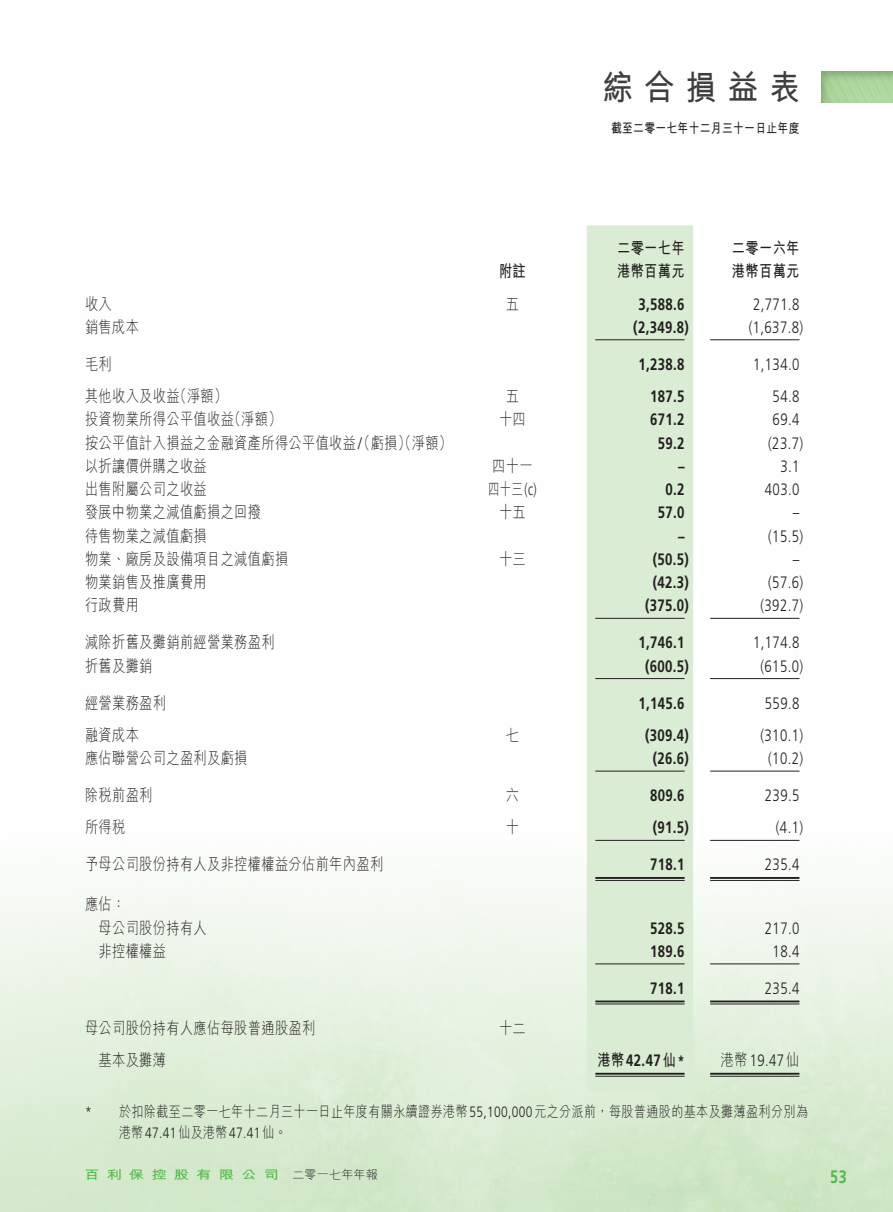
<style>
.page{position:relative;width:893px;height:1212px;background:#fff}
.page>*{position:absolute;margin:0;border:0;box-sizing:border-box;transform-origin:0 0}
.主標題{font:700 34.5px "M Hei HK";letter-spacing:.36em;color:#3e3e3f;scale:.89 1}
._1__內文{font:700 18px "Frutiger LT Std";color:#51b948;scale:.8 1}
._1__內文-2{font:300 16.5px "M Hei HK";letter-spacing:.03em;color:#231f20;scale:.8 1}
._1__內文-3{font:700 16.5px "Frutiger LT Std";letter-spacing:.03em;color:#231f20;scale:.8 1}
._1__內文-4{font:300 16.5px "Frutiger LT Std";letter-spacing:.03em;color:#231f20;scale:.8 1}
._1__內文-5{font:700 16.5px "M Hei HK";letter-spacing:.03em;color:#231f20;scale:.8 1}
._1__內文-6{font:300 16.5px "M Hei HK";letter-spacing:.03em;color:#231f20;scale:.69 1}
._2__附註內文{font:300 15px/21px "M Hei HK";letter-spacing:.04em;color:#231f20;scale:.8 1}
.日期{font:700 13.5px "M Hei HK";letter-spacing:.03em;color:#231f20;scale:.8 1}
.t1{font:700 12px "M Hei HK";letter-spacing:.45em;color:#51b948;scale:1.29 1}
.s1{font-family:"Frutiger LT Std"}
.s2{font-family:"M Hei HK"}
.s3{font-size:15px}
.s4{font-weight:300;color:#231f20}
</style>
<div class="page">
<div style="left:807px;top:61px;width:86px;height:42px;background:#231f20;opacity:.25"></div>
<div style="left:587px;top:225px;width:106px;height:866px;background:#dbecd4"></div>
<hr style="left:595px;top:339px;width:90px;height:1px;background:#231f20">
<hr style="left:710px;top:339px;width:89px;height:1px;background:#231f20">
<hr style="left:595px;top:618px;width:90px;height:1px;background:#231f20">
<hr style="left:710px;top:618px;width:89px;height:1px;background:#231f20">
<hr style="left:595px;top:678px;width:90px;height:1px;background:#231f20">
<hr style="left:710px;top:678px;width:89px;height:1px;background:#231f20">
<hr style="left:595px;top:771px;width:90px;height:1px;background:#231f20">
<hr style="left:710px;top:771px;width:89px;height:1px;background:#231f20">
<hr style="left:595px;top:840px;width:90px;height:1px;background:#231f20">
<hr style="left:710px;top:840px;width:89px;height:1px;background:#231f20">
<hr style="left:595px;top:877px;width:90px;height:2px;background:#231f20">
<hr style="left:595px;top:880px;width:90px;height:1px;background:#231f20">
<hr style="left:710px;top:877px;width:89px;height:2px;background:#231f20">
<hr style="left:710px;top:880px;width:89px;height:1px;background:#231f20">
<hr style="left:595px;top:963px;width:90px;height:1px;background:#231f20">
<hr style="left:710px;top:963px;width:89px;height:1px;background:#231f20">
<hr style="left:595px;top:1000px;width:90px;height:2px;background:#231f20">
<hr style="left:595px;top:1004px;width:90px;height:1px;background:#231f20">
<hr style="left:710px;top:1000px;width:89px;height:2px;background:#231f20">
<hr style="left:710px;top:1004px;width:89px;height:1px;background:#231f20">
<hr style="left:595px;top:1073px;width:90px;height:2px;background:#231f20">
<hr style="left:595px;top:1076px;width:90px;height:1px;background:#231f20">
<hr style="left:710px;top:1073px;width:89px;height:2px;background:#231f20">
<hr style="left:710px;top:1076px;width:89px;height:1px;background:#231f20">
<p class="主標題" style="left:602px;top:62px;width:224px">綜合損益表</p>
<p class="日期" style="left:611px;top:118px;width:237px">截至二零一七年十二月三十一日止年度</p>
<p class="_1__內文-5" style="left:617px;top:236px;width:86px">二零一七年</p>
<p class="_1__內文-5" style="left:732px;top:236px;width:86px">二零一六年</p>
<p class="_1__內文-5" style="left:499px;top:259px;width:35px">附註</p>
<p class="_1__內文-5" style="left:617px;top:259px;width:86px">港幣百萬元</p>
<p class="_1__內文-5" style="left:732px;top:259px;width:86px">港幣百萬元</p>
<p class="_1__內文-2" style="left:85px;top:295px;width:35px">收入</p>
<p class="_1__內文-2" style="left:506px;top:295px;width:18px">五</p>
<p class="_1__內文-3" style="left:638px;top:294px;width:59px">3,588.6</p>
<p class="_1__內文-4" style="left:753px;top:294px;width:59px">2,771.8</p>
<p class="_1__內文-2" style="left:85px;top:318px;width:69px">銷售成本</p>
<p class="_1__內文-3" style="left:633px;top:317px;width:71px">(2,349.8)</p>
<p class="_1__內文-4" style="left:749px;top:318px;width:69px">(1,637.8)</p>
<p class="_1__內文-2" style="left:85px;top:355px;width:35px">毛利</p>
<p class="_1__內文-3" style="left:638px;top:354px;width:59px">1,238.8</p>
<p class="_1__內文-4" style="left:753px;top:355px;width:59px">1,134.0</p>
<p class="_1__內文-2" style="left:85px;top:388px;width:179px">其他收入及收益（淨額）</p>
<p class="_1__內文-2" style="left:506px;top:388px;width:18px">五</p>
<p class="_1__內文-3" style="left:650px;top:387px;width:45px">187.5</p>
<p class="_1__內文-4" style="left:773px;top:387px;width:35px">54.8</p>
<p class="_1__內文-2" style="left:85px;top:411px;width:247px">投資物業所得公平值收益（淨額）</p>
<p class="_1__內文-2" style="left:499px;top:411px;width:35px">十四</p>
<p class="_1__內文-3" style="left:650px;top:410px;width:45px">671.2</p>
<p class="_1__內文-4" style="left:773px;top:410px;width:35px">69.4</p>
<p class="_1__內文-2" style="left:85px;top:434px;width:460px">按公平值計入損益之金融資產所得公平值收益（虧損）（淨額）</p>
<p class="_1__內文-4" style="left:358px;top:433px;width:6px">/</p>
<p class="_1__內文-3" style="left:658px;top:433px;width:35px">59.2</p>
<p class="_1__內文-4" style="left:768px;top:433px;width:45px">(23.7)</p>
<p class="_1__內文-2" style="left:85px;top:457px;width:154px">以折讓價併購之收益</p>
<p class="_1__內文-2" style="left:492px;top:457px;width:52px">四十一</p>
<p class="_1__內文-3" style="left:678px;top:456px;width:10px">–</p>
<p class="_1__內文-4" style="left:780px;top:457px;width:25px">3.1</p>
<p class="_1__內文-2" style="left:85px;top:481px;width:154px">出售附屬公司之收益</p>
<p class="_1__內文-6" style="left:488px;top:481px;width:72px">四十三<span class="s1">(c)</span></p>
<p class="_1__內文-3" style="left:665px;top:480px;width:25px">0.2</p>
<p class="_1__內文-4" style="left:765px;top:480px;width:45px">403.0</p>
<p class="_1__內文-2" style="left:85px;top:504px;width:222px">發展中物業之減值虧損之回撥</p>
<p class="_1__內文-2" style="left:499px;top:504px;width:35px">十五</p>
<p class="_1__內文-3" style="left:658px;top:503px;width:35px">57.0</p>
<p class="_1__內文-4" style="left:793px;top:503px;width:10px">–</p>
<p class="_1__內文-2" style="left:85px;top:527px;width:154px">待售物業之減值虧損</p>
<p class="_1__內文-3" style="left:678px;top:526px;width:10px">–</p>
<p class="_1__內文-4" style="left:768px;top:526px;width:45px">(15.5)</p>
<p class="_1__內文-2" style="left:85px;top:550px;width:255px">物業、廠房及設備項目之減值虧損</p>
<p class="_1__內文-2" style="left:499px;top:550px;width:35px">十三</p>
<p class="_1__內文-3" style="left:653px;top:549px;width:47px">(50.5)</p>
<p class="_1__內文-4" style="left:793px;top:550px;width:10px">–</p>
<p class="_1__內文-2" style="left:85px;top:574px;width:154px">物業銷售及推廣費用</p>
<p class="_1__內文-3" style="left:653px;top:573px;width:47px">(42.3)</p>
<p class="_1__內文-4" style="left:768px;top:573px;width:45px">(57.6)</p>
<p class="_1__內文-2" style="left:85px;top:597px;width:69px">行政費用</p>
<p class="_1__內文-3" style="left:645px;top:596px;width:57px">(375.0)</p>
<p class="_1__內文-4" style="left:760px;top:596px;width:55px">(392.7)</p>
<p class="_1__內文-2" style="left:85px;top:634px;width:239px">減除折舊及攤銷前經營業務盈利</p>
<p class="_1__內文-3" style="left:638px;top:633px;width:59px">1,746.1</p>
<p class="_1__內文-4" style="left:753px;top:633px;width:59px">1,174.8</p>
<p class="_1__內文-2" style="left:85px;top:657px;width:86px">折舊及攤銷</p>
<p class="_1__內文-3" style="left:645px;top:656px;width:57px">(600.5)</p>
<p class="_1__內文-4" style="left:760px;top:656px;width:55px">(615.0)</p>
<p class="_1__內文-2" style="left:85px;top:694px;width:103px">經營業務盈利</p>
<p class="_1__內文-3" style="left:638px;top:693px;width:59px">1,145.6</p>
<p class="_1__內文-4" style="left:765px;top:693px;width:45px">559.8</p>
<p class="_1__內文-2" style="left:85px;top:726px;width:69px">融資成本</p>
<p class="_1__內文-2" style="left:506px;top:726px;width:18px">七</p>
<p class="_1__內文-3" style="left:645px;top:725px;width:57px">(309.4)</p>
<p class="_1__內文-4" style="left:760px;top:726px;width:55px">(310.1)</p>
<p class="_1__內文-2" style="left:85px;top:750px;width:205px">應佔聯營公司之盈利及虧損</p>
<p class="_1__內文-3" style="left:653px;top:749px;width:47px">(26.6)</p>
<p class="_1__內文-4" style="left:768px;top:749px;width:45px">(10.2)</p>
<p class="_1__內文-2" style="left:85px;top:787px;width:86px">除稅前盈利</p>
<p class="_1__內文-2" style="left:506px;top:787px;width:18px">六</p>
<p class="_1__內文-3" style="left:650px;top:786px;width:45px">809.6</p>
<p class="_1__內文-4" style="left:765px;top:786px;width:45px">239.5</p>
<p class="_1__內文-2" style="left:85px;top:819px;width:52px">所得稅</p>
<p class="_1__內文-2" style="left:506px;top:819px;width:18px">十</p>
<p class="_1__內文-3" style="left:653px;top:818px;width:47px">(91.5)</p>
<p class="_1__內文-4" style="left:776px;top:818px;width:35px">(4.1)</p>
<p class="_1__內文-2" style="left:85px;top:856px;width:374px">予母公司股份持有人及非控權權益分佔前年內盈利</p>
<p class="_1__內文-3" style="left:650px;top:855px;width:45px">718.1</p>
<p class="_1__內文-4" style="left:765px;top:855px;width:45px">235.4</p>
<p class="_1__內文-2" style="left:85px;top:896px;width:52px">應佔：</p>
<p class="_1__內文-2" style="left:99px;top:919px;width:137px">母公司股份持有人</p>
<p class="_1__內文-3" style="left:650px;top:918px;width:45px">528.5</p>
<p class="_1__內文-4" style="left:765px;top:919px;width:45px">217.0</p>
<p class="_1__內文-2" style="left:99px;top:942px;width:86px">非控權權益</p>
<p class="_1__內文-3" style="left:650px;top:941px;width:45px">189.6</p>
<p class="_1__內文-4" style="left:773px;top:942px;width:35px">18.4</p>
<p class="_1__內文-3" style="left:650px;top:978px;width:45px">718.1</p>
<p class="_1__內文-4" style="left:765px;top:979px;width:45px">235.4</p>
<p class="_1__內文-2" style="left:85px;top:1019px;width:289px">母公司股份持有人應佔每股普通股盈利</p>
<p class="_1__內文-2" style="left:499px;top:1019px;width:35px">十二</p>
<p class="_1__內文-2" style="left:99px;top:1052px;width:86px">基本及攤薄</p>
<p class="_1__內文-3" style="left:597px;top:1051px;width:110px"><span class="s2">港幣</span>42.47<span class="s2">仙</span><span class="s3">*</span></p>
<p class="_1__內文-4" style="left:721px;top:1051px;width:100px"><span class="s2">港幣</span>19.47<span class="s2">仙</span></p>
<p class="_2__附註內文" style="left:119px;top:1100px;width:863px;text-indent:-34px"><span class="s1">*</span> 於扣除截至二零一七年十二月三十一日止年度有關永續證券港幣<span class="s1">55,100,000</span>元之分派前，每股普通股的基本及攤薄盈利分別為港幣<span class="s1">47.41</span>仙及港幣<span class="s1">47.41</span>仙。</p>
<p class="t1" style="left:84px;top:1166px;width:229px">百利保控股有限公司 <span class="s4">二零一七年年報</span></p>
<p class="_1__內文" style="left:830px;top:1165px;width:22px">53</p>
</div>
